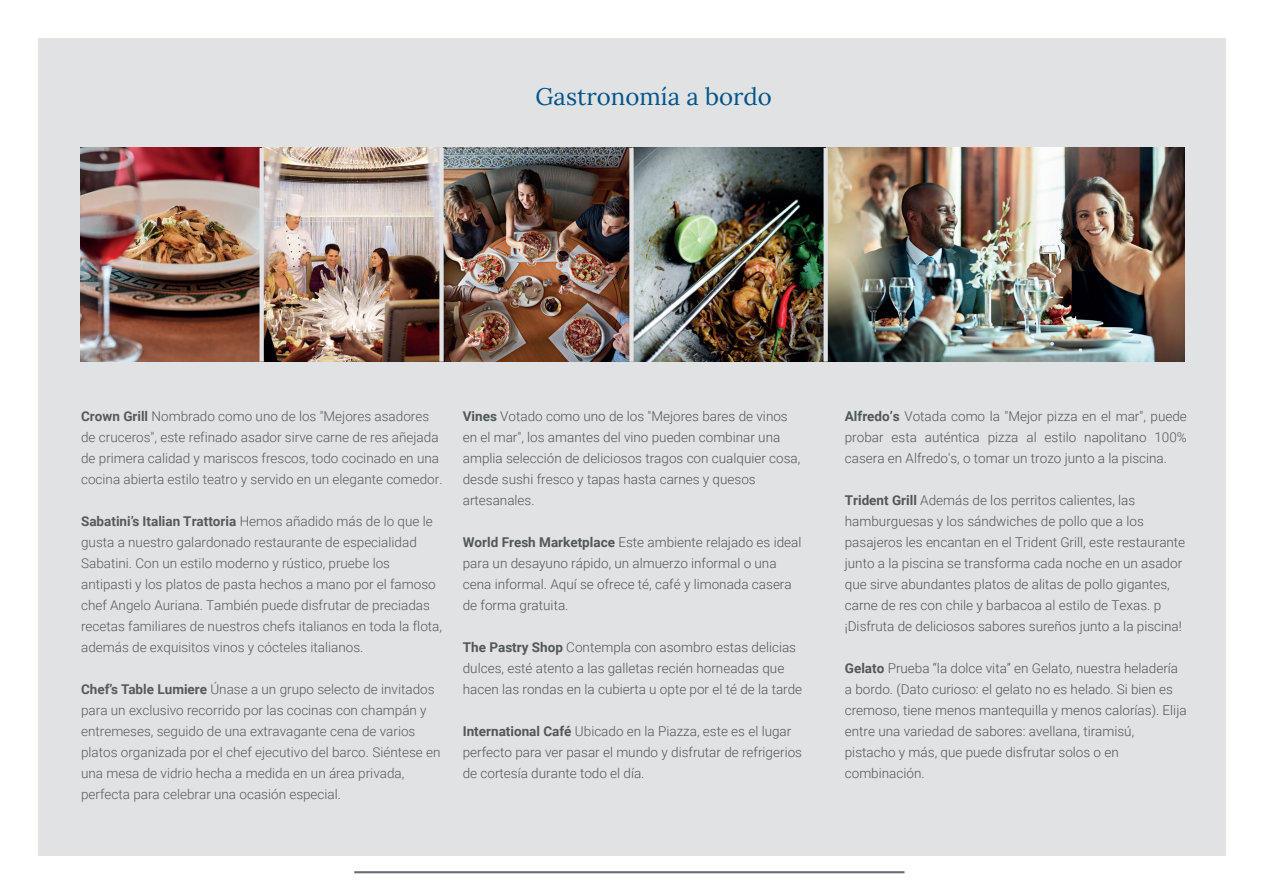
<style>
.page{position:relative;width:1263px;height:893px;background:#fff}
.page>*{position:absolute;margin:0;border:0;box-sizing:border-box;transform-origin:0 0}
.t1{font:24px "Lora";color:#01558a}
.t2{font:300 13.5px/21px "Roboto";color:#525759}
.t3{font:300 13.5px/21px "Roboto";color:#59595b}
.s1{font-weight:700}
</style>
<div class="page">
<div style="left:38px;top:38px;width:1187px;height:817px;background:#e1e2e4"></div>
<img style="left:828px;top:148px;width:356px;height:214px">
<img style="left:81px;top:148px;width:742px;height:214px">
<div style="left:629px;top:148px;width:5px;height:214px;background:#e1e2e4"></div>
<div style="left:439px;top:148px;width:5px;height:214px;background:#e1e2e4"></div>
<hr style="left:260px;top:148px;width:4px;height:214px;background:#e1e2e4">
<hr style="left:354px;top:871px;width:550px;height:2px;background:#6c6d70">
<h1 class="t1" style="left:535px;top:78px;width:238px">Gastronomía a bordo</h1>
<p class="t3" style="left:81px;top:405px;width:363px"><span class="s1">Crown Grill</span> Nombrado como uno de los "Mejores asadores de cruceros", este refinado asador sirve carne de res añejada de primera calidad y mariscos frescos, todo cocinado en una cocina abierta estilo teatro y servido en un elegante comedor.</p>
<p class="t3" style="left:81px;top:510px;width:362px"><span class="s1">Sabatini’s Italian Trattoria</span> Hemos añadido más de lo que le gusta a nuestro galardonado restaurante de especialidad Sabatini. Con un estilo moderno y rústico, pruebe los antipasti y los platos de pasta hechos a mano por el famoso chef Angelo Auriana. También puede disfrutar de preciadas recetas familiares de nuestros chefs italianos en toda la flota, además de exquisitos vinos y cócteles italianos.</p>
<p class="t3" style="left:81px;top:678px;width:361px"><span class="s1">Chef’s Table Lumiere</span> Únase a un grupo selecto de invitados para un exclusivo recorrido por las cocinas con champán y entremeses, seguido de una extravagante cena de varios platos organizada por el chef ejecutivo del barco. Siéntese en una mesa de vidrio hecha a medida en un área privada, perfecta para celebrar una ocasión especial.</p>
<p class="t2" style="left:463px;top:405px;width:339px"><span class="s1">Vines</span> Votado como uno de los "Mejores bares de vinos en el mar", los amantes del vino pueden combinar una amplia selección de deliciosos tragos con cualquier cosa, desde sushi fresco y tapas hasta carnes y quesos artesanales.</p>
<p class="t2" style="left:463px;top:531px;width:340px"><span class="s1">World Fresh Marketplace</span> Este ambiente relajado es ideal para un desayuno rápido, un almuerzo informal o una cena informal. Aquí se ofrece té, café y limonada casera de forma gratuita.</p>
<p class="t2" style="left:463px;top:636px;width:341px"><span class="s1">The Pastry Shop</span> Contempla con asombro estas delicias dulces, esté atento a las galletas recién horneadas que hacen las rondas en la cubierta u opte por el té de la tarde</p>
<p class="t2" style="left:463px;top:720px;width:341px"><span class="s1">International Café</span> Ubicado en la Piazza, este es el lugar perfecto para ver pasar el mundo y disfrutar de refrigerios de cortesía durante todo el día.</p>
<p class="t2" style="left:845px;top:405px;width:344px;text-align:justify"><span class="s1">Alfredo’s</span> Votada como la "Mejor pizza en el mar", puede probar esta auténtica pizza al estilo napolitano 100% casera en Alfredo's, o tomar un trozo junto a la piscina.</p>
<p class="t2" style="left:845px;top:489px;width:342px"><span class="s1">Trident Grill</span> Además de los perritos calientes, las hamburguesas y los sándwiches de pollo que a los pasajeros les encantan en el Trident Grill, este restaurante junto a la piscina se transforma cada noche en un asador que sirve abundantes platos de alitas de pollo gigantes, carne de res con chile y barbacoa al estilo de Texas. p ¡Disfruta de deliciosos sabores sureños junto a la piscina!</p>
<p class="t2" style="left:845px;top:657px;width:343px"><span class="s1">Gelato</span> Prueba “la dolce vita” en Gelato, nuestra heladería a bordo. (Dato curioso: el gelato no es helado. Si bien es cremoso, tiene menos mantequilla y menos calorías). Elija entre una variedad de sabores: avellana, tiramisú, pistacho y más, que puede disfrutar solos o en combinación.</p>
</div>
